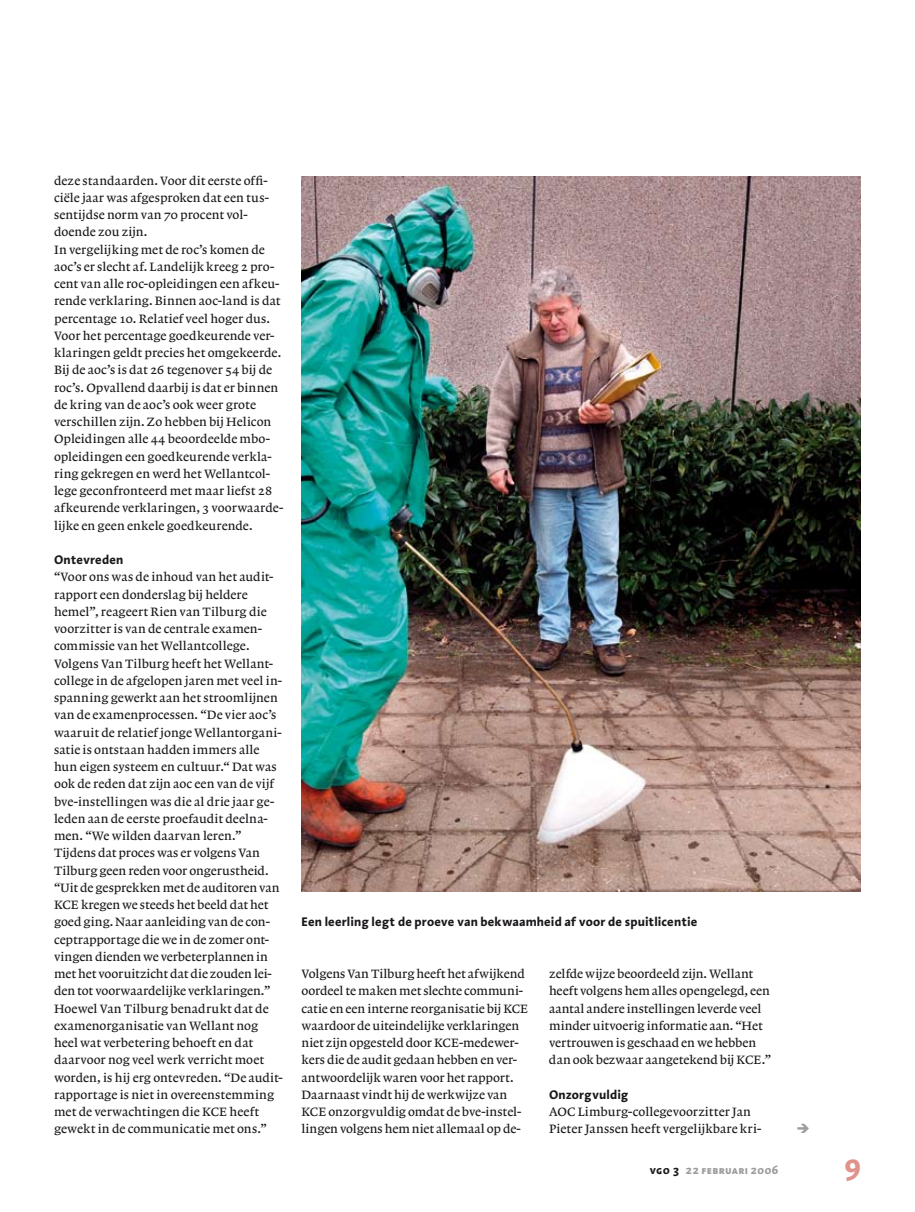
<style>
.page{position:relative;width:915px;height:1212px;background:#fff}
.page>*{position:absolute;margin:0;border:0;box-sizing:border-box;transform-origin:0 0}
.t1{font:500 12.75px/17.2px "Lexicon No 1 Roman A";letter-spacing:.005em;color:#1a171b}
.t2{font:700 12.75px "Linotype Aroma";letter-spacing:.005em;color:#1a171b}
.t3{font:700 12px "Linotype Aroma SC";letter-spacing:.02em;color:#9c9d9f}
.s1{color:#1a171b}
</style>
<div class="page">
<img style="left:301px;top:177px;width:559px;height:715px">
<p class="t1" style="left:54px;top:172px;width:231px">deze standaarden. Voor dit eerste offi&shy;ciële jaar was afgesproken dat een tus&shy;sentijdse norm van 70 procent vol&shy;doende zou zijn.<br>In vergelijking met de roc’s komen de aoc’s er slecht af. Landelijk kreeg 2 pro&shy;cent van alle roc-opleidingen een afkeu&shy;rende verklaring. Binnen aoc-land is dat percentage 10. Relatief veel hoger dus.<br>Voor het percentage goedkeurende ver&shy;klaringen geldt precies het omgekeerde.<br>Bij de aoc’s is dat 26 tegenover 54 bij de roc’s. Opvallend daarbij is dat er binnen de kring van de aoc’s ook weer grote verschillen zijn. Zo hebben bij Helicon Opleidingen alle 44 beoordeelde mbo&shy;opleidingen een goedkeurende verkla&shy;ring gekregen en werd het Wellantcol&shy;lege geconfronteerd met maar liefst 28 afkeurende verklaringen, 3 voorwaarde&shy;lijke en geen enkele goedkeurende.</p>
<p class="t2" style="left:54px;top:551px;width:71px">Ontevreden</p>
<p class="t1" style="left:54px;top:568px;width:230px">“Voor ons was de inhoud van het audit&shy;rapport een donderslag bij heldere hemel”, reageert Rien van Tilburg die voorzitter is van de centrale examen&shy;commissie van het Wellantcollege.<br>Volgens Van Tilburg heeft het Wellant&shy;college in de afgelopen jaren met veel in&shy;spanning gewerkt aan het stroomlijnen van de examenprocessen. “De vier aoc’s waaruit de relatief jonge Wellantorgani&shy;satie is ontstaan hadden immers alle hun eigen systeem en cultuur.“ Dat was ook de reden dat zijn aoc een van de vijf bve-instellingen was die al drie jaar ge&shy;leden aan de eerste proefaudit deelna&shy;men. “We wilden daarvan leren.” Tijdens dat proces was er volgens Van Tilburg geen reden voor ongerustheid. “Uit de gesprekken met de auditoren van KCEkregen we steeds het beeld dat het goed ging.Naar aanleiding van de con&shy;ceptrapportage die we in de zomer ont&shy;vingen dienden we verbeterplannen in met het vooruitzicht dat die zouden lei&shy;den tot voorwaardelijke verklaringen.” Hoewel Van Tilburg benadrukt dat de examenorganisatie van Wellant nog heel wat verbetering behoeft en dat daarvoor nog veel werk verricht moet worden, is hij erg ontevreden. “De audit&shy;rapportage is niet in overeenstemming met de verwachtingen die KCE heeft gewekt in de communicatie met ons.”</p>
<p class="t2" style="left:301px;top:913px;width:397px">Een leerling legt de proeve van bekwaamheid af voor de spuitlicentie</p>
<p class="t1" style="left:301px;top:965px;width:228px">Volgens Van Tilburg heeft het afwijkend oordeelte maken met slechte communi&shy;catie en een interne reorganisatie bijKCE waardoor de uiteindelijke verklaringen niet zijn opgesteld door KCE-medewer&shy;kers die de audit gedaan hebben en ver&shy;antwoordelijk waren voor het rapport.<br>Daarnaast vindt hij de werkwijze van KCEonzorgvuldig omdat de bve-instel&shy;lingen volgens hem niet allemaal op de-</p>
<p class="t1" style="left:548px;top:965px;width:223px">zelfde wijze beoordeeld zijn. Wellant heeft volgens hem alles opengelegd, een aantal andere instellingen leverde veel minder uitvoerig informatie aan. “Het vertrouwen is geschaad en we hebben dan ook bezwaar aangetekend bijKCE.”</p>
<p class="t2" style="left:549px;top:1086px;width:81px">Onzorgvuldig</p>
<p class="t1" style="left:549px;top:1103px;width:214px">AOC Limburg-collegevoorzitter Jan<br>Pieter Janssen heeft vergelijkbare kri-</p>
<p class="t3" style="left:649px;top:1162px;width:130px"><span class="s1">vgo 3</span> 22 februari 2006</p>
</div>
